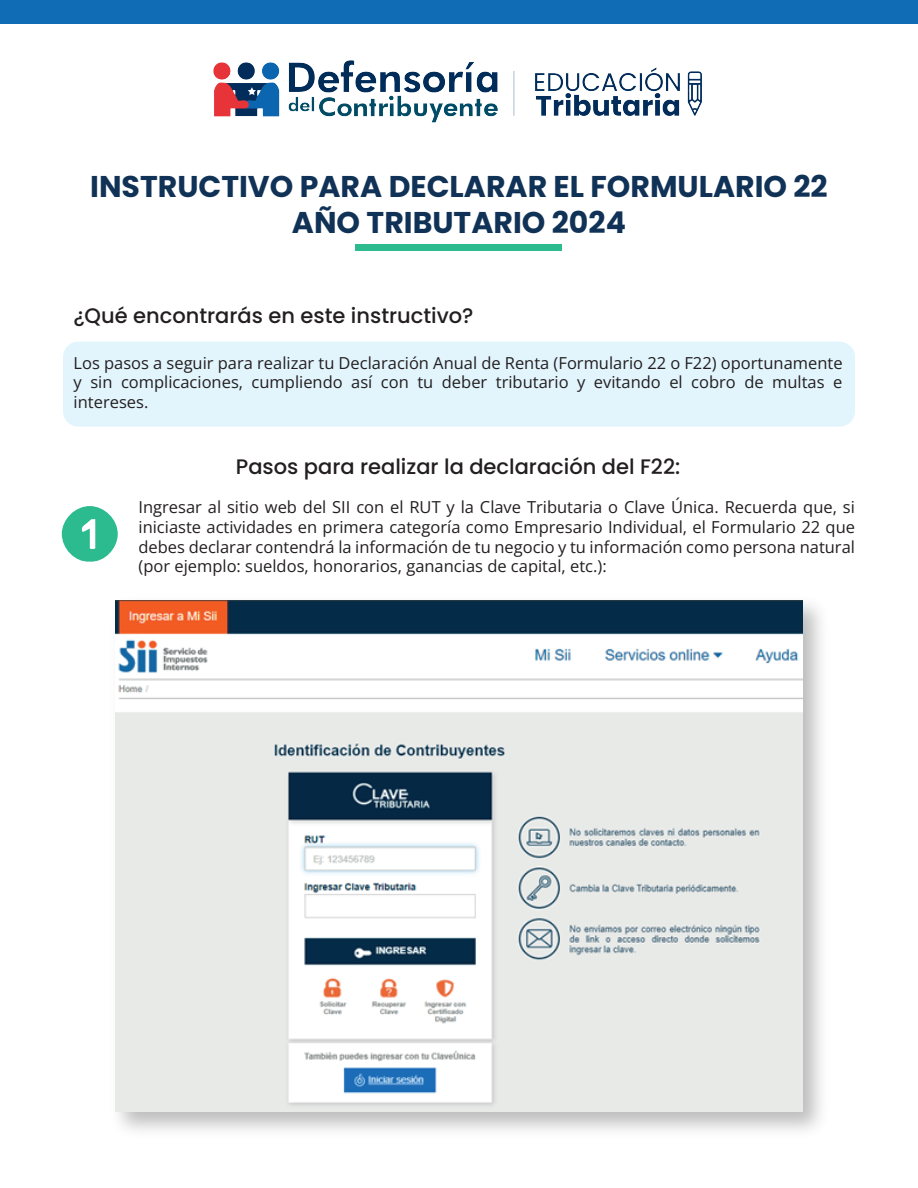
<style>
.page{position:relative;width:918px;height:1188px;background:#fff}
.page>*{position:absolute;margin:0;border:0;box-sizing:border-box;transform-origin:0 0}
.t1{font:700 30px/36px "Poppins";color:#113257;text-align:center}
.t2{font:500 21px "Poppins";color:#231f20}
.t3{font:16.5px/19.8px "Open Sans";color:#231f20;text-align:justify}
</style>
<div class="page">
<div style="left:63px;top:342px;width:792px;height:85px;background:#e2f4fc;border-radius:15px"></div>
<div style="left:0;top:0;width:918px;height:24px;background:#106cb5"></div>
<img style="left:213px;top:60px;width:489px;height:63px">
<div style="left:356px;top:244px;width:206px;height:7px;background:#2cba8f"></div>
<svg style="left:62px;top:506px;width:56px;height:56px"></svg>
<img style="left:115px;top:600px;width:688px;height:512px">
<h1 class="t1" style="left:90px;top:169px;width:739px">INSTRUCTIVO PARA DECLARAR EL FORMULARIO 22<br>AÑO TRIBUTARIO 2024</h1>
<p class="t2" style="left:73px;top:304px;width:402px">¿Qué encontrarás en este instructivo?</p>
<p class="t3" style="left:74px;top:352px;width:771px">Los pasos a seguir para realizar tu Declaración Anual de Renta (Formulario 22 o F22) oportunamente y sin complicaciones, cumpliendo así con tu deber tributario y evitando el cobro de multas e intereses.</p>
<p class="t2" style="left:236px;top:454px;width:446px">Pasos para realizar la declaración del F22:</p>
<p class="t3" style="left:139px;top:497px;width:718px">Ingresar al sitio web del SII con el RUT y la Clave Tributaria o Clave Única. Recuerda que, si iniciaste actividades en primera categoría como Empresario Individual, el Formulario 22 que debes declarar contendrá la información de tu negocio y tu información como persona natural (por ejemplo: sueldos, honorarios, ganancias de capital, etc.):</p>
</div>
